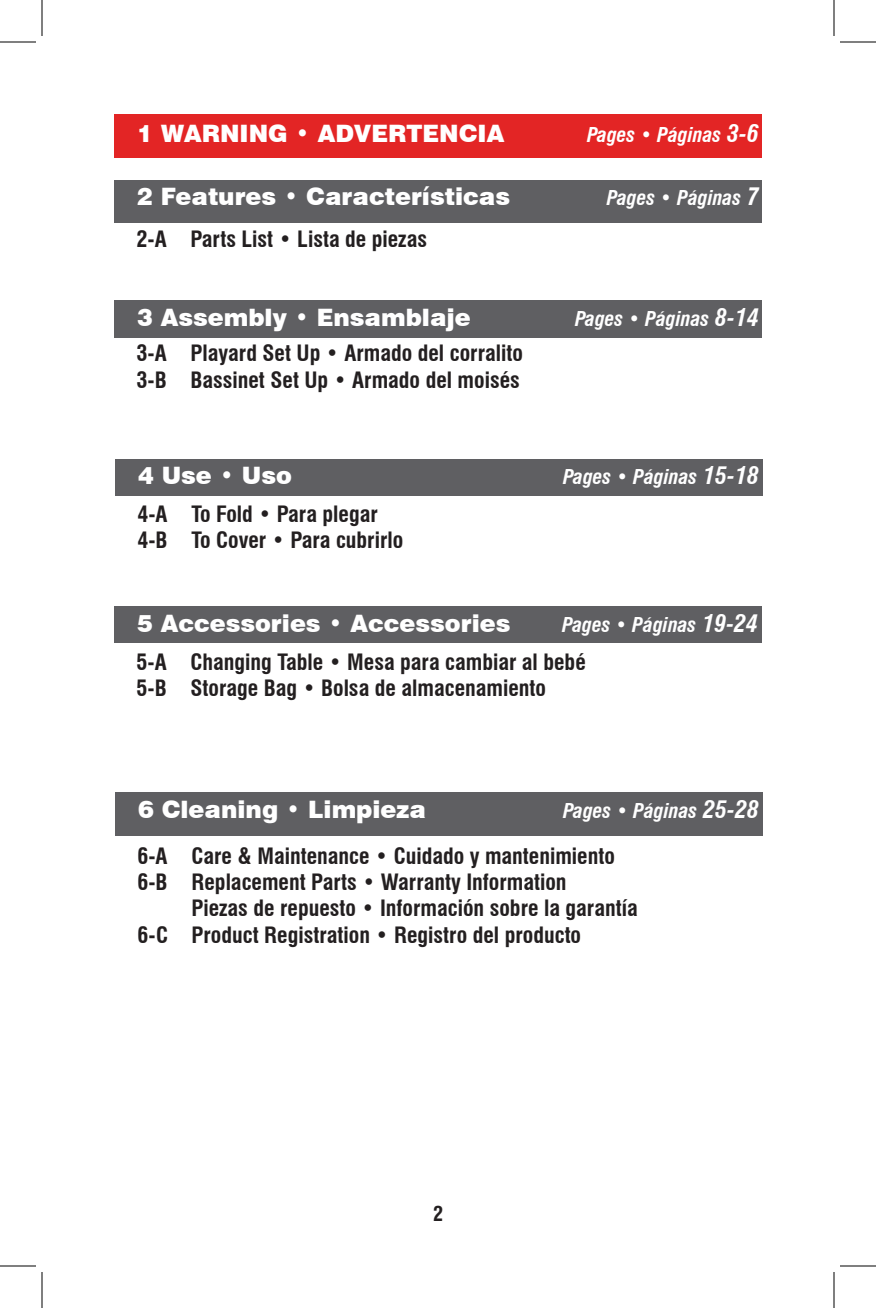
<style>
.page{position:relative;width:876px;height:1308px;background:#fff}
.page>*{position:absolute;margin:0;border:0;box-sizing:border-box;transform-origin:0 0}
.t1{font:900 24px "Swiss 721 BT";color:#fff}
.t2{font:700 condensed 22px/26.4px "Swiss 721 BT";color:#231f20}
.t3{font:italic 700 condensed 20px "Swiss 721 BT";color:#fff}
.t4{font:700 condensed 20px "Swiss 721 BT";color:#231f20}
.s1{font-size:24px}
</style>
<div class="page">
<div style="left:114px;top:114px;width:648px;height:44px;background:#e32525"></div>
<div style="left:114px;top:180px;width:648px;height:42px;background:#5f5f62"></div>
<div style="left:114px;top:300px;width:648px;height:38px;background:#5f5f62"></div>
<div style="left:115px;top:459px;width:648px;height:37px;background:#5f5f62"></div>
<div style="left:115px;top:792px;width:648px;height:44px;background:#5f5f62"></div>
<div style="left:114px;top:606px;width:648px;height:37px;background:#5f5f62"></div>
<hr style="left:0;top:42px;width:36px;height:1px;background:#000">
<hr style="left:840px;top:42px;width:36px;height:1px;background:#000">
<hr style="left:0;top:1266px;width:36px;height:1px;background:#000">
<hr style="left:840px;top:1266px;width:36px;height:1px;background:#000">
<hr style="left:42px;top:0;width:1px;height:36px;background:#000">
<hr style="left:42px;top:1272px;width:1px;height:36px;background:#000">
<hr style="left:834px;top:0;width:1px;height:36px;background:#000">
<hr style="left:834px;top:1272px;width:1px;height:36px;background:#000">
<p class="t1" style="left:137px;top:119px;width:369px">1 WARNING • ADVERTENCIA</p>
<p class="t1" style="left:137px;top:182px;width:374px">2 Features • Características</p>
<p class="t2" style="left:136px;top:226px;width:292px">2-A Parts List • Lista de piezas</p>
<p class="t3" style="left:587px;top:123px;width:174px">Pages • Páginas <span class="s1">3-6</span></p>
<p class="t3" style="left:607px;top:186px;width:154px">Pages • Páginas <span class="s1">7</span></p>
<p class="t1" style="left:137px;top:303px;width:335px">3 Assembly • Ensamblaje</p>
<p class="t3" style="left:575px;top:307px;width:186px">Pages • Páginas <span class="s1">8-14</span></p>
<p class="t2" style="left:136px;top:340px;width:388px">3-A Playard Set Up • Armado del corralito<br>3-B Bassinet Set Up • Armado del moisés</p>
<p class="t1" style="left:138px;top:461px;width:155px">4 Use • Uso</p>
<p class="t3" style="left:563px;top:465px;width:198px">Pages • Páginas <span class="s1">15-18</span></p>
<p class="t2" style="left:137px;top:501px;width:267px">4-A To Fold • Para plegar<br>4-B To Cover • Para cubrirlo</p>
<p class="t1" style="left:137px;top:609px;width:375px">5 Accessories • Accessories</p>
<p class="t3" style="left:562px;top:613px;width:198px">Pages • Páginas <span class="s1">19-24</span></p>
<p class="t2" style="left:136px;top:649px;width:451px">5-A Changing Table • Mesa para cambiar al bebé<br>5-B Storage Bag • Bolsa de almacenamiento</p>
<p class="t1" style="left:138px;top:795px;width:289px">6 Cleaning • Limpieza</p>
<p class="t3" style="left:563px;top:799px;width:198px">Pages • Páginas <span class="s1">25-28</span></p>
<p class="t2" style="left:137px;top:842px;width:479px">6-A Care &amp; Maintenance • Cuidado y mantenimiento<br>6-B Replacement Parts • Warranty Information</p>
<p class="t2" style="left:137px;top:895px;width:502px;text-indent:54px">Piezas de repuesto • Información sobre la garantía<br>6-C Product Registration • Registro del producto</p>
<p class="t4" style="left:433px;top:1202px;width:11px">2</p>
</div>
